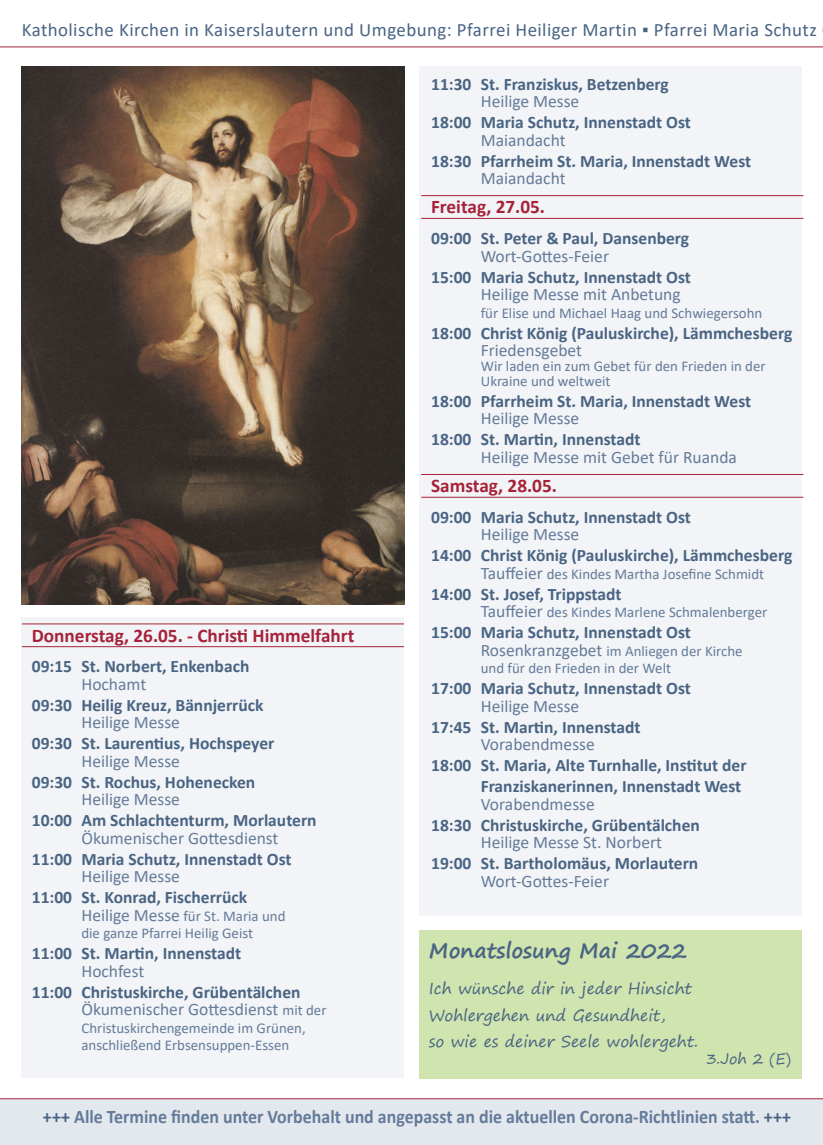
<style>
.page{position:relative;width:823px;height:1145px;background:#fff}
.page>*{position:absolute;margin:0;border:0;box-sizing:border-box;transform-origin:0 0}
.t1{font:700 21px "Segoe Print";color:#496483}
.t2{font:700 19.25px "Calibri";color:#647b99;scale:.93 1}
.TagDatum{font:700 19.25px "Calibri";color:#a72239}
.t3{font:18.9px "Calibri";letter-spacing:.02em;color:#496483}
.Uhrzeit_Kirche{font:700 17.5px "Calibri";color:#496483}
.Messe{font:17.5px "Calibri";color:#647b99}
.t4{font:15.75px "Segoe Print";color:#496483}
.Messe-2{font:14.88px "Calibri";color:#647b99}
.Zusatztext{font:14.88px/14.9px "Calibri";color:#647b99}
.t5{font:14.88px "Segoe Print";color:#496483}
.s1{font-size:17.5px}
.s2{font-size:14.88px}
.s3{color:#496483}
</style>
<div class="page">
<div style="left:22px;top:617px;width:382px;height:461px;background:#f2f4f7"></div>
<div style="left:419px;top:67px;width:382px;height:849px;background:#f2f4f7"></div>
<hr style="left:22px;top:624px;width:382px;height:1px;background:#a72239">
<hr style="left:22px;top:646px;width:382px;height:1px;background:#a72239">
<hr style="left:421px;top:195px;width:382px;height:1px;background:#a72239">
<hr style="left:421px;top:218px;width:382px;height:1px;background:#a72239">
<hr style="left:421px;top:474px;width:382px;height:1px;background:#a72239">
<hr style="left:421px;top:497px;width:382px;height:1px;background:#a72239">
<div style="left:0;top:1099px;width:823px;height:46px;background:#e3e8ef"></div>
<hr style="left:0;top:1098px;width:823px;height:1px;background:#a72239">
<hr style="left:0;top:47px;width:823px;height:1px;background:#a72239">
<img style="left:22px;top:67px;width:382px;height:538px">
<div style="left:419px;top:930px;width:382px;height:149px;background:#cfe4ae"></div>
<p class="t3" style="left:22px;top:17px;width:796px">Katholische Kirchen in Kaiserslautern und Umgebung: Pfarrei Heiliger Martin ▪ Pfarrei Maria Schutz</p>
<p class="TagDatum" style="left:32px;top:622px;width:324px">Donnerstag, 26.05. - Christi Himmelfahrt</p>
<p class="Uhrzeit_Kirche" style="left:32px;top:654px;width:219px">09:15 St. Norbert, Enkenbach</p>
<p class="Messe" style="left:81px;top:672px;width:66px">Hochamt</p>
<p class="Uhrzeit_Kirche" style="left:32px;top:693px;width:233px">09:30 Heilig Kreuz, Bännjerrück</p>
<p class="Messe" style="left:81px;top:710px;width:100px">Heilige Messe</p>
<p class="Uhrzeit_Kirche" style="left:32px;top:731px;width:244px">09:30 St. Laurentius, Hochspeyer</p>
<p class="Messe" style="left:81px;top:749px;width:100px">Heilige Messe</p>
<p class="Uhrzeit_Kirche" style="left:32px;top:770px;width:225px">09:30 St. Rochus, Hohenecken</p>
<p class="Messe" style="left:81px;top:787px;width:100px">Heilige Messe</p>
<p class="Uhrzeit_Kirche" style="left:32px;top:808px;width:286px">10:00 Am Schlachtenturm, Morlautern</p>
<p class="Messe" style="left:81px;top:826px;width:198px">Ökumenischer Gottesdienst</p>
<p class="Uhrzeit_Kirche" style="left:32px;top:847px;width:261px">11:00 Maria Schutz, Innenstadt Ost</p>
<p class="Messe" style="left:81px;top:864px;width:100px">Heilige Messe</p>
<p class="Uhrzeit_Kirche" style="left:32px;top:885px;width:217px">11:00 St. Konrad, Fischerrück</p>
<p class="Messe-2" style="left:81px;top:906px;width:206px"><span class="s1">Heilige Messe</span> für St. Maria und</p>
<p class="Messe-2" style="left:81px;top:923px;width:173px">die ganze Pfarrei Heilig Geist</p>
<p class="Uhrzeit_Kirche" style="left:32px;top:941px;width:211px">11:00 St. Martin, Innenstadt</p>
<p class="Messe" style="left:81px;top:959px;width:64px">Hochfest</p>
<p class="Uhrzeit_Kirche" style="left:32px;top:980px;width:270px">11:00 Christuskirche, Grübentälchen</p>
<p class="Messe" style="left:81px;top:997px;width:246px">Ökumenischer Gottesdienst <span class="s2">mit der</span></p>
<p class="Messe-2" style="left:81px;top:1018px;width:226px">Christuskirchengemeinde im Grünen,</p>
<p class="Messe-2" style="left:81px;top:1035px;width:209px">anschließend Erbsensuppen-Essen</p>
<p class="Uhrzeit_Kirche" style="left:431px;top:71px;width:239px">11:30 St. Franziskus, Betzenberg</p>
<p class="Messe" style="left:481px;top:89px;width:100px">Heilige Messe</p>
<p class="Uhrzeit_Kirche" style="left:431px;top:110px;width:261px">18:00 Maria Schutz, Innenstadt Ost</p>
<p class="Messe" style="left:481px;top:128px;width:86px">Maiandacht</p>
<p class="Uhrzeit_Kirche" style="left:431px;top:148px;width:321px">18:30 Pfarrheim St. Maria, Innenstadt West</p>
<p class="Messe" style="left:481px;top:166px;width:86px">Maiandacht</p>
<p class="TagDatum" style="left:431px;top:193px;width:115px">Freitag, 27.05.</p>
<p class="Uhrzeit_Kirche" style="left:431px;top:226px;width:259px">09:00 St. Peter &amp; Paul, Dansenberg</p>
<p class="Messe" style="left:481px;top:244px;width:130px">Wort-Gottes-Feier</p>
<p class="Uhrzeit_Kirche" style="left:431px;top:264px;width:261px">15:00 Maria Schutz, Innenstadt Ost</p>
<p class="Messe" style="left:481px;top:282px;width:201px">Heilige Messe mit Anbetung</p>
<p class="Zusatztext" style="left:481px;top:305px;width:283px">für Elise und Michael Haag und Schwiegersohn</p>
<p class="Uhrzeit_Kirche" style="left:431px;top:320px;width:362px">18:00 Christ König (Pauluskirche), Lämmchesberg</p>
<p class="Messe" style="left:481px;top:338px;width:103px">Friedensgebet</p>
<p class="Zusatztext" style="left:481px;top:358px;width:286px">Wir laden ein zum Gebet für den Frieden in der<br>Ukraine und weltweit</p>
<p class="Uhrzeit_Kirche" style="left:431px;top:389px;width:321px">18:00 Pfarrheim St. Maria, Innenstadt West</p>
<p class="Messe" style="left:481px;top:406px;width:100px">Heilige Messe</p>
<p class="Uhrzeit_Kirche" style="left:431px;top:427px;width:211px">18:00 St. Martin, Innenstadt</p>
<p class="Messe" style="left:481px;top:445px;width:258px">Heilige Messe mit Gebet für Ruanda</p>
<p class="TagDatum" style="left:431px;top:472px;width:127px">Samstag, 28.05.</p>
<p class="Uhrzeit_Kirche" style="left:431px;top:505px;width:261px">09:00 Maria Schutz, Innenstadt Ost</p>
<p class="Messe" style="left:481px;top:523px;width:100px">Heilige Messe</p>
<p class="Uhrzeit_Kirche" style="left:431px;top:543px;width:362px">14:00 Christ König (Pauluskirche), Lämmchesberg</p>
<p class="Messe-2" style="left:481px;top:564px;width:285px"><span class="s1">Tauffeier</span> des Kindes Martha Josefine Schmidt</p>
<p class="Uhrzeit_Kirche" style="left:431px;top:582px;width:192px">14:00 St. Josef, Trippstadt</p>
<p class="Messe-2" style="left:481px;top:602px;width:288px"><span class="s1">Tauffeier</span> des Kindes Marlene Schmalenberger</p>
<p class="Uhrzeit_Kirche" style="left:431px;top:620px;width:261px">15:00 Maria Schutz, Innenstadt Ost</p>
<p class="Messe-2" style="left:481px;top:641px;width:263px"><span class="s1">Rosenkranzgebet</span> im Anliegen der Kirche</p>
<p class="Messe-2" style="left:481px;top:658px;width:192px">und für den Frieden in der Welt</p>
<p class="Uhrzeit_Kirche" style="left:431px;top:676px;width:261px">17:00 Maria Schutz, Innenstadt Ost</p>
<p class="Messe" style="left:481px;top:694px;width:100px">Heilige Messe</p>
<p class="Uhrzeit_Kirche" style="left:431px;top:715px;width:211px">17:45 St. Martin, Innenstadt</p>
<p class="Messe" style="left:481px;top:733px;width:115px">Vorabendmesse</p>
<p class="Uhrzeit_Kirche" style="left:431px;top:753px;width:317px">18:00 St. Maria, Alte Turnhalle, Institut der</p>
<p class="Uhrzeit_Kirche" style="left:481px;top:774px;width:262px">Franziskanerinnen, Innenstadt West</p>
<p class="Messe" style="left:481px;top:792px;width:115px">Vorabendmesse</p>
<p class="Uhrzeit_Kirche" style="left:431px;top:813px;width:270px">18:30 Christuskirche, Grübentälchen</p>
<p class="Messe" style="left:481px;top:831px;width:183px">Heilige Messe St. Norbert</p>
<p class="Uhrzeit_Kirche" style="left:431px;top:851px;width:269px">19:00 St. Bartholomäus, Morlautern</p>
<p class="Messe" style="left:481px;top:869px;width:130px">Wort-Gottes-Feier</p>
<p class="t1" style="left:429px;top:932px;width:259px">Monatslosung Mai 2022</p>
<p class="t4" style="left:429px;top:975px;width:264px">Ich wünsche dir in jeder Hinsicht</p>
<p class="t4" style="left:429px;top:1001px;width:238px">Wohlergehen und Gesundheit,</p>
<p class="t4" style="left:429px;top:1027px;width:271px">so wie es deiner Seele wohlergeht.</p>
<p class="t5" style="left:706px;top:1046px;width:86px">3.Joh 2 (E)</p>
<p class="t2" style="left:43px;top:1103px;width:806px"><span class="s3">+++</span> Alle Termine finden unter Vorbehalt und angepasst an die aktuellen Corona-Richtlinien statt. <span class="s3">+++</span></p>
</div>
